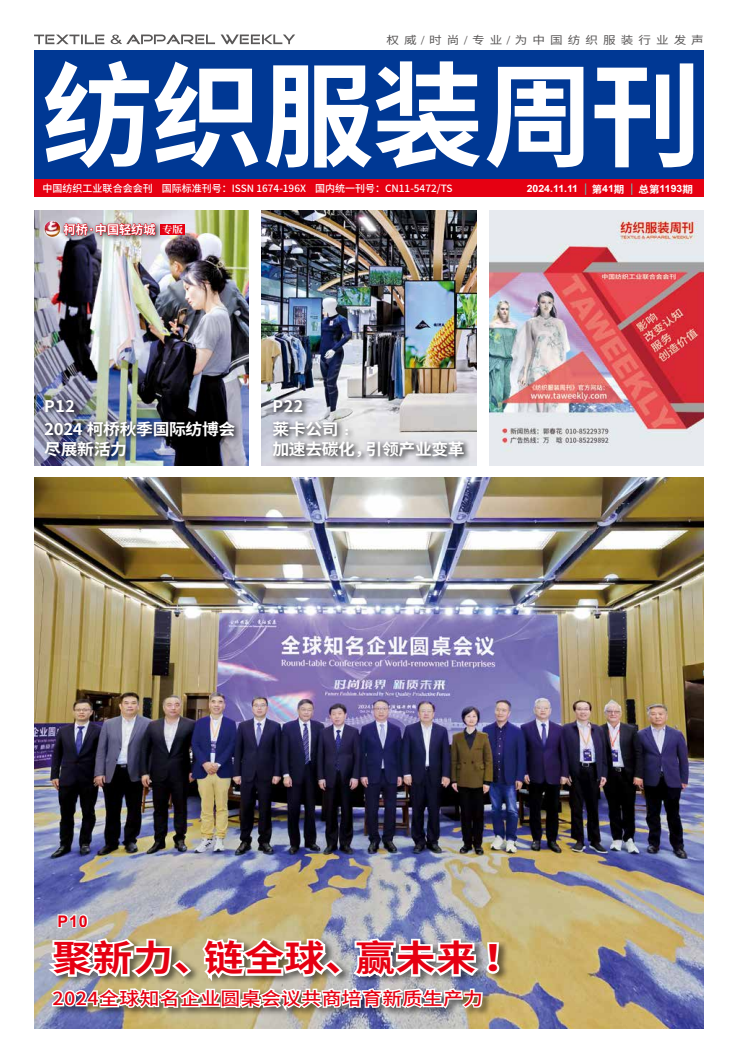
<style>
.page{position:relative;width:738px;height:1063px;background:#fff}
.page>*{position:absolute;margin:0;border:0;box-sizing:border-box;transform-origin:0 0}
.t1{font:700 36px "Source Han Sans CN";letter-spacing:.02em;color:#e60012;scale:1.1 1}
.t2{font:500 18px "Source Han Sans CN";letter-spacing:.02em;color:#e60012;scale:1.1 1}
.t3{font:700 16px/23.3px "Source Han Sans CN";letter-spacing:-.02em;color:#fff}
.t4{font:700 16px "Source Han Sans CN";letter-spacing:-.02em;color:#fff;scale:1.05 1}
.t5{font:700 16px "Arial";color:#e60012}
.t6{font:700 12.1px "Source Han Sans CN";color:#fff}
.t7{font:11px "Source Han Sans CN";letter-spacing:.395em;color:#595757;scale:1.15 1}
.t8{font:500 10px "Source Han Sans CN";color:#fff}
.t9{font:700 10px "Arial";color:#fff;scale:1.05 1}
.t10{font:700 10px "Source Han Sans CN";color:#fff;scale:1.05 1}
.s1{font-size:9px}
.s2{font-family:"Arial"}
.s3{font-family:"Source Han Sans CN"}
.s4{font-family:"Source Han Serif CN";font-size:9.7px}
.s5{font-family:"Sim Hei";font-weight:400}
</style>
<div class="page">
<img style="left:34px;top:210px;width:214px;height:255px">
<svg style="left:34px;top:35px;width:70px;height:9px"></svg>
<svg style="left:110px;top:35px;width:185px;height:9px"></svg>
<div style="left:34px;top:50px;width:669px;height:130px;background:#003894"></div>
<svg style="left:45px;top:61px;width:647px;height:107px"></svg>
<div style="left:34px;top:180px;width:669px;height:17px;background:#e60012"></div>
<svg style="left:631px;top:183px;width:1px;height:12px"></svg>
<img style="left:261px;top:210px;width:215px;height:255px">
<div style="left:270px;top:396px;width:39px;height:23px;background:#000;opacity:.9"></div>
<div style="left:270px;top:418px;width:201px;height:46px;background:#000;opacity:.9"></div>
<img style="left:489px;top:210px;width:214px;height:255px">
<img style="left:34px;top:478px;width:669px;height:551px">
<div style="left:42px;top:396px;width:40px;height:23px;background:#000;opacity:.9"></div>
<div style="left:42px;top:418px;width:199px;height:45px;background:#000;opacity:.9"></div>
<div style="left:51px;top:987px;width:440px;height:33px;background:#000;opacity:.5"></div>
<img style="left:42px;top:899px;width:459px;height:112px">
<div style="left:43px;top:219px;width:19px;height:20px;background:#fff;opacity:.75"></div>
<img style="left:42px;top:221px;width:18px;height:16px">
<div style="left:160px;top:224px;width:25px;height:11px;background:#e60012"></div>
<div style="left:60px;top:220px;width:103px;height:23px;background:#000;opacity:.8"></div>
<img style="left:63px;top:210px;width:93px;height:26px">
<p class="t7" style="left:386px;top:33px;width:277px">权威<span class="s1">/</span>时尚<span class="s1">/</span>专业<span class="s1">/</span>为中国纺织服装行业发声</p>
<p class="t8" style="left:43px;top:183px;width:411px">中国纺织工业联合会会刊 国际标准刊号：ISSN 1674-196X 国内统一刊号：CN11-5472/TS</p>
<p class="t9" style="left:526px;top:182px;width:50px">2024.11.11</p>
<p class="t10" style="left:591px;top:183px;width:33px">第<span class="s2">41</span>期</p>
<p class="t9" style="left:638px;top:182px;width:53px"><span class="s3">总第</span>1193<span class="s3">期</span></p>
<p class="t6" style="left:64px;top:223px;width:121px">柯桥·中国轻纺城 <span class="s4">专版</span></p>
<h3 class="t3" style="left:44px;top:395px;width:192px">P12<br>2024 柯桥秋季国际纺博会</h3>
<h3 class="t4" style="left:44px;top:440px;width:80px">尽展新活力</h3>
<h3 class="t3" style="left:272px;top:395px;width:88px">P22<br>莱卡公司<span class="s5">：</span></h3>
<h3 class="t4" style="left:272px;top:440px;width:185px">加速去碳化，引领产业变革</h3>
<h3 class="t5" style="left:57px;top:911px;width:32px">P10</h3>
<h1 class="t1" style="left:52px;top:938px;width:428px">聚新力、链全球、赢未来！</h1>
<h2 class="t2" style="left:52px;top:988px;width:392px">2024全球知名企业圆桌会议共商培育新质生产力</h2>
</div>
